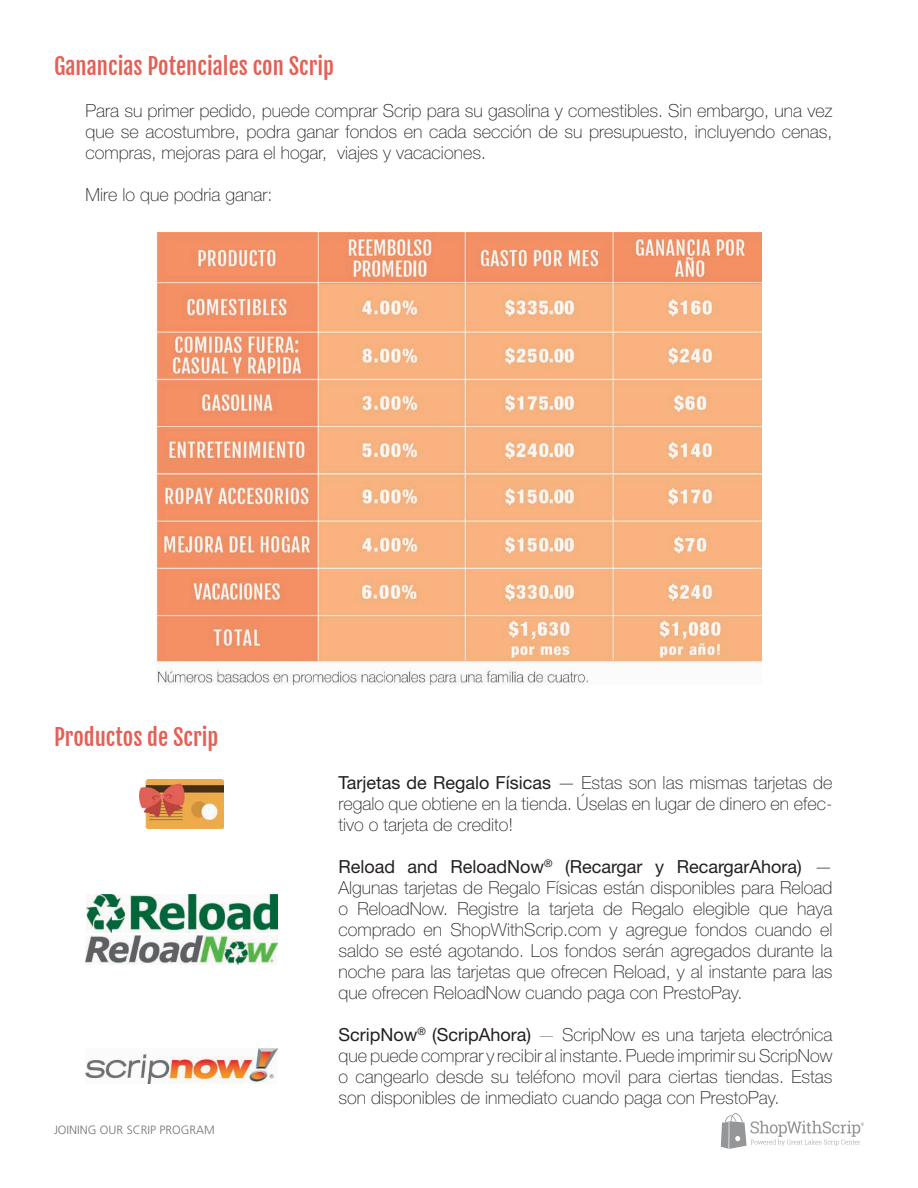
<style>
.page{position:relative;width:918px;height:1188px;background:#fff}
.page>*{position:absolute;margin:0;border:0;box-sizing:border-box;transform-origin:0 0}
.t1{font:22.5px "Fjalla One";color:#e46055}
.t2{font:100 18px/21px "Helvetica Neue LT Std";color:#231f20;text-align:justify}
.t3{font:300 12px "Frutiger LT Std";color:#717375}
.s1{font-weight:400}
.s2{font-weight:200}
</style>
<div class="page">
<svg style="left:721px;top:1113px;width:143px;height:36px"></svg>
<img style="left:86px;top:1049px;width:191px;height:35px">
<img style="left:86px;top:935px;width:191px;height:30px">
<img style="left:86px;top:895px;width:191px;height:38px">
<img style="left:139px;top:780px;width:84px;height:48px">
<img style="left:157px;top:232px;width:604px;height:453px">
<p class="t1" style="left:54px;top:53px;width:282px">Ganancias Potenciales con Scrip</p>
<p class="t2" style="left:86px;top:100px;width:749px">Para su primer pedido, puede comprar Scrip para su gasolina y comestibles. Sin embargo, una vez que se acostumbre, podra ganar fondos en cada sección de su presupuesto, incluyendo cenas, compras, mejoras para el hogar, viajes y vacaciones.</p>
<p class="t2" style="left:86px;top:184px;width:189px">Mire lo que podria ganar:</p>
<p class="t1" style="left:54px;top:723px;width:166px">Productos de Scrip</p>
<p class="t3" style="left:54px;top:1123px;width:162px">JOINING OUR SCRIP PROGRAM</p>
<p class="t2" style="left:338px;top:773px;width:496px"><span class="s1">Tarjetas de Regalo Físicas</span> — Estas son las mismas tarjetas de regalo que obtiene en la tienda. Úselas en lugar de dinero en efec&shy;tivo o tarjeta de credito!</p>
<p class="t2" style="left:338px;top:856px;width:496px"><span class="s1">Reload and ReloadNow</span><sup>®</sup> <span class="s1">(Recargar y RecargarAhora)</span> — Algunas tarjetas de Regalo Físicas están disponibles para Reload o ReloadNow. Registre la tarjeta de Regalo elegible que haya comprado en ShopWithScrip.com y agregue fondos cuando el saldo se esté agotando. Los fondos serán agregados durante la noche para las tarjetas que ofrecen Reload, y al instante para las que ofrecen ReloadNow cuando paga con PrestoPay.</p>
<p class="t2" style="left:338px;top:1024px;width:496px"><span class="s1">ScripNow</span><sup>®</sup> <span class="s1">(ScripAhora)</span> <span class="s2">—</span> ScripNow es una tarjeta electrónica que puede comprar y recibir al instante. Puede imprimir su ScripNow o cangearlo desde su teléfono movil para ciertas tiendas. Estas son disponibles de inmediato cuando paga con PrestoPay.</p>
</div>
